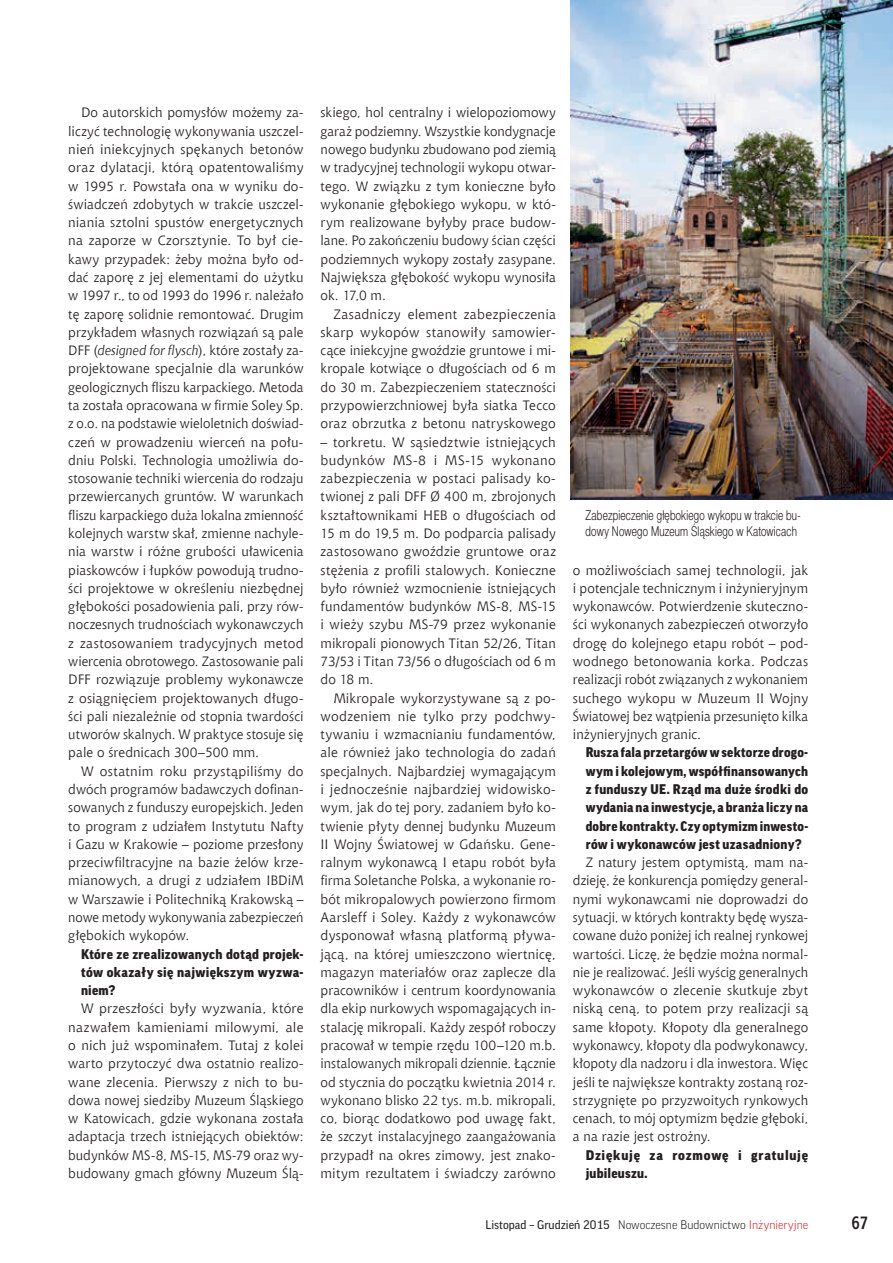
<style>
.page{position:relative;width:893px;height:1263px;background:#fff}
.page>*{position:absolute;margin:0;border:0;box-sizing:border-box;transform-origin:0 0}
.t1{font:700 18px "Aerton Cnd EFN";color:#231f20}
.t2{font:13.5px/18.3px "Chianti EU";letter-spacing:.005em;color:#231f20;text-align:justify}
.t3{font:900 13.5px/18.3px "Good Pro";letter-spacing:.025em;color:#231f20;text-align:justify}
.t4{font:13.5px/16.2px "Switzer Cnd EFN Light";letter-spacing:.015em;color:#231f20;scale:.9 1}
.t5{font:900 13.5px/18.3px "Good Pro";letter-spacing:.055em;color:#231f20}
.t6{font:12px "Good Pro";color:#231f20}
.s1{font-style:italic}
.s2{font-weight:300}
.s3{font-weight:300;color:#d1232a}
</style>
<div class="page">
<img style="left:570px;top:0;width:323px;height:499px">
<p class="t2" style="left:68px;top:103px;width:237px;text-indent:13px">Do autorskich pomysłów możemy za&shy;liczyć technologię wykonywania uszczel&shy;nień iniekcyjnych spękanych betonów oraz dylatacji, którą opatentowaliśmy w 1995 r. Powstała ona w wyniku do&shy;świadczeń zdobytych w trakcie uszczel&shy;niania sztolni spustów energetycznych na zaporze w Czorsztynie. To był cie&shy;kawy przypadek: żeby można było od&shy;dać zaporę z jej elementami do użytku w 1997 r., to od 1993 do 1996 r. należało tę zaporę solidnie remontować. Drugim przykładem własnych rozwiązań są pale DFF (<span class="s1">designed for flysch</span>), które zostały za&shy;projektowane specjalnie dla warunków geologicznych fliszu karpackiego. Metoda ta została opracowana w firmie Soley Sp. z o.o. na podstawie wieloletnich doświad&shy;czeń w prowadzeniu wierceń na połu&shy;dniu Polski. Technologia umożliwia do&shy;stosowanie techniki wiercenia do rodzaju przewiercanych gruntów. W warunkach fliszu karpackiego duża lokalna zmienność kolejnych warstw skał, zmienne nachyle&shy;nia warstw i różne grubości uławicenia piaskowców i łupków powodują trudno&shy;ści projektowe w określeniu niezbędnej głębokości posadowienia pali, przy rów&shy;noczesnych trudnościach wykonawczych z zastosowaniem tradycyjnych metod wiercenia obrotowego. Zastosowanie pali DFF rozwiązuje problemy wykonawcze z osiągnięciem projektowanych długo&shy;ści pali niezależnie od stopnia twardości utworów skalnych. W praktyce stosuje się pale o średnicach 300–500 mm.</p>
<p class="t2" style="left:68px;top:762px;width:237px;text-indent:13px">W ostatnim roku przystąpiliśmy do dwóch programów badawczych dofinan&shy;sowanych z funduszy europejskich. Jeden to program z udziałem Instytutu Nafty i Gazu w Krakowie – poziome przesłony przeciwfiltracyjne na bazie żelów krze&shy;mianowych, a drugi z udziałem IBDiM w Warszawie i Politechniką Krakowską – nowe metody wykonywania zabezpieczeń głębokich wykopów.</p>
<p class="t3" style="left:81px;top:944px;width:224px">Które ze zrealizowanych dotąd projek&shy;tów okazały się największym wyzwa&shy;niem?</p>
<p class="t2" style="left:68px;top:999px;width:237px;text-indent:13px">W przeszłości były wyzwania, które nazwałem kamieniami milowymi, ale o nich już wspominałem. Tutaj z kolei warto przytoczyć dwa ostatnio realizo&shy;wane zlecenia. Pierwszy z nich to bu&shy;dowa nowej siedziby Muzeum Śląskiego w Katowicach, gdzie wykonana została adaptacja trzech istniejących obiektów: budynków MS-8, MS-15, MS-79 oraz wy&shy;budowany gmach główny Muzeum Ślą-</p>
<p class="t2" style="left:321px;top:103px;width:237px">skiego, hol centralny i wielopoziomowy garaż podziemny. Wszystkie kondygnacje nowego budynku zbudowano pod ziemią w tradycyjnej technologii wykopu otwar&shy;tego. W związku z tym konieczne było wykonanie głębokiego wykopu, w któ&shy;rym realizowane byłyby prace budow&shy;lane. Po zakończeniu budowy ścian części podziemnych wykopy zostały zasypane.<br>Największa głębokość wykopu wynosiła ok. 17,0 m.</p>
<p class="t2" style="left:321px;top:304px;width:237px;text-indent:13px">Zasadniczy element zabezpieczenia skarp wykopów stanowiły samowier&shy;cące iniekcyjne gwoździe gruntowe i mi&shy;kropale kotwiące o długościach od 6 m do 30 m. Zabezpieczeniem stateczności przypowierzchniowej była siatka Tecco oraz obrzutka z betonu natryskowego</p>
<p class="t2" style="left:321px;top:432px;width:237px">– torkretu. W sąsiedztwie istniejących budynków MS-8 i MS-15 wykonano zabezpieczenia w postaci palisady ko&shy;twionej z pali DFF Ø 400 m, zbrojonych kształtownikami HEB o długościach od 15 m do 19,5 m. Do podparcia palisady zastosowano gwoździe gruntowe oraz stężenia z profili stalowych. Konieczne było również wzmocnienie istniejących fundamentów budynków MS-8, MS-15 i wieży szybu MS-79 przez wykonanie mikropali pionowych Titan 52/26, Titan 73/53 i Titan 73/56 o długościach od 6 m do 18 m.</p>
<p class="t2" style="left:321px;top:688px;width:237px;text-indent:13px">Mikropale wykorzystywane są z po&shy;wodzeniem nie tylko przy podchwy&shy;tywaniu i wzmacnianiu fundamentów, ale również jako technologia do zadań specjalnych. Najbardziej wymagającym i jednocześnie najbardziej widowisko&shy;wym, jak do tej pory, zadaniem było ko&shy;twienie płyty dennej budynku Muzeum II Wojny Światowej w Gdańsku. Gene&shy;ralnym wykonawcą I etapu robót była firma Soletanche Polska, a wykonanie ro&shy;bót mikropalowych powierzono firmom Aarsleff i Soley. Każdy z wykonawców dysponował własną platformą pływa&shy;jącą, na której umieszczono wiertnicę, magazyn materiałów oraz zaplecze dla pracowników i centrum koordynowania dla ekip nurkowych wspomagających in&shy;stalację mikropali. Każdy zespół roboczy pracował w tempie rzędu 100–120 m.b. instalowanych mikropali dziennie. Łącznie od stycznia do początku kwietnia 2014 r. wykonano blisko 22 tys. m.b. mikropali, co, biorąc dodatkowo pod uwagę fakt, że szczyt instalacyjnego zaangażowania przypadł na okres zimowy, jest znako&shy;mitym rezultatem i świadczy zarówno</p>
<p class="t4" style="left:586px;top:507px;width:240px">Zabezpieczenie głębokiego wykopu w trakcie bu&shy;dowy Nowego Muzeum Śląskiego w Katowicach</p>
<p class="t2" style="left:573px;top:560px;width:237px">o możliwościach samej technologii, jak i potencjale technicznym i inżynieryjnym wykonawców. Potwierdzenie skuteczno&shy;ści wykonanych zabezpieczeń otworzyło drogę do kolejnego etapu robót – pod&shy;wodnego betonowania korka. Podczas realizacji robót związanych z wykonaniem suchego wykopu w Muzeum II Wojny Światowej bez wątpienia przesunięto kilka inżynieryjnych granic.</p>
<p class="t3" style="left:586px;top:743px;width:224px">Rusza fala przetargów w sektorze drogo&shy;wym i kolejowym, współfinansowanych z funduszy UE. Rząd ma duże środki do wydania na inwestycje, a branża liczy na dobre kontrakty. Czy optymizm inwesto&shy;rów i wykonawców jest uzasadniony?</p>
<p class="t2" style="left:573px;top:853px;width:237px;text-indent:13px">Z natury jestem optymistą, mam na&shy;dzieję, że konkurencja pomiędzy general&shy;nymi wykonawcami nie doprowadzi do sytuacji, w których kontrakty będę wysza&shy;cowane dużo poniżej ich realnej rynkowej wartości. Liczę, że będzie można normal&shy;nie je realizować. Jeśli wyścig generalnych wykonawców o zlecenie skutkuje zbyt niską ceną, to potem przy realizacji są same kłopoty. Kłopoty dla generalnego wykonawcy, kłopoty dla podwykonawcy, kłopoty dla nadzoru i dla inwestora. Więc jeśli te największe kontrakty zostaną roz&shy;strzygnięte po przyzwoitych rynkowych cenach, to mój optymizm będzie głęboki, a na razie jest ostrożny.</p>
<p class="t5" style="left:586px;top:1146px;width:224px">Dziękuję za rozmowę i gratuluję jubileuszu.</p>
<p class="t6" style="left:485px;top:1218px;width:324px">Listopad – Grudzień 2015 <span class="s2">Nowoczesne Budownictwo</span> <span class="s3">Inżynieryjne</span></p>
<h1 class="t1" style="left:851px;top:1212px;width:18px">67</h1>
</div>
